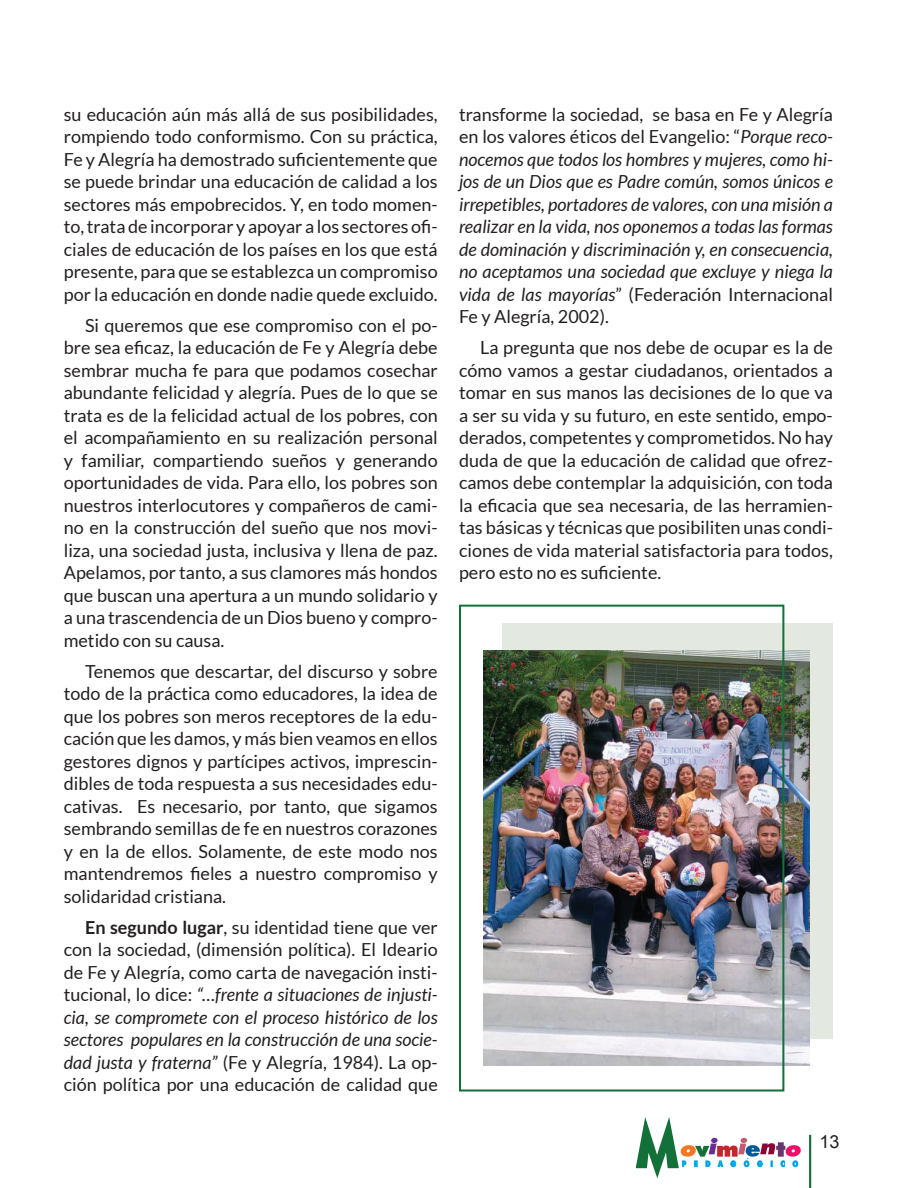
<style>
.page{position:relative;width:918px;height:1188px;background:#fff}
.page>*{position:absolute;margin:0;border:0;box-sizing:border-box;transform-origin:0 0}
.t1{font:18px/22.5px "Lato";color:#231f20;text-align:justify}
.t2{font:italic 18px/22.5px "Lato";color:#231f20;text-align:justify}
.t3{font:18px "Arial";color:#231f20}
.t4{font:12px "Times New Roman";color:#00aeef}
.s1{font-weight:700}
.s2{font-style:italic}
.s3{font-style:normal}
</style>
<div class="page">
<hr style="left:809px;top:1135px;width:2px;height:53px;background:#147039">
<svg style="left:635px;top:1117px;width:166px;height:61px"></svg>
<div style="left:502px;top:623px;width:331px;height:416px;background:#e3e9e0"></div>
<img style="left:484px;top:650px;width:325px;height:416px">
<div style="left:459px;top:605px;width:325px;height:487px;border:2px solid #147039"></div>
<p class="t1" style="left:64px;top:103px;width:376px">su educación aún más allá de sus posibilidades, rompiendo todo conformismo. Con su práctica, Fe y Alegría ha demostrado suficientemente que se puede brindar una educación de calidad a los sectores más empobrecidos. Y, en todo momen&shy;to, trata de incorporar y apoyar a los sectores ofi&shy;ciales de educación de los países en los que está presente, para que se establezca un compromiso por la educación en donde nadie quede excluido.</p>
<p class="t1" style="left:64px;top:314px;width:376px;text-indent:21px">Si queremos que ese compromiso con el po&shy;bre sea eficaz, la educación de Fe y Alegría debe sembrar mucha fe para que podamos cosechar abundante felicidad y alegría. Pues de lo que se trata es de la felicidad actual de los pobres, con el acompañamiento en su realización personal y familiar, compartiendo sueños y generando oportunidades de vida. Para ello, los pobres son nuestros interlocutores y compañeros de cami&shy;no en la construcción del sueño que nos movi&shy;liza, una sociedad justa, inclusiva y llena de paz.<br>Apelamos, por tanto, a sus clamores más hondos que buscan una apertura a un mundo solidario y a una trascendencia de un Dios bueno y compro&shy;metido con su causa.</p>
<p class="t1" style="left:64px;top:660px;width:376px;text-indent:21px">Tenemos que descartar, del discurso y sobre todo de la práctica como educadores, la idea de que los pobres son meros receptores de la edu&shy;cación que les damos, y más bien veamos en ellos gestores dignos y partícipes activos, imprescin&shy;dibles de toda respuesta a sus necesidades edu&shy;cativas. Es necesario, por tanto, que sigamos sembrando semillas de fe en nuestros corazones y en la de ellos. Solamente, de este modo nos mantendremos fieles a nuestro compromiso y solidaridad cristiana.</p>
<p class="t1" style="left:64px;top:916px;width:375px;text-indent:21px"><span class="s1">En segundo lugar</span>, su identidad tiene que ver con la sociedad, (dimensión política). El Ideario de Fe y Alegría, como carta de navegación insti&shy;tucional, lo dice: <span class="s2">“…frente a situaciones de injusti&shy;cia, se compromete con el proceso histórico de los sectores populares en la construcción de una socie&shy;dad justa y fraterna”</span> (Fe y Alegría, 1984). La op&shy;ción política por una educación de calidad que</p>
<p class="t2" style="left:459px;top:104px;width:375px"><span class="s3">transforme la sociedad, se basa en Fe y Alegría en los valores éticos del Evangelio: “</span>Porque reco&shy;nocemos que todos los hombres y mujeres, como hi&shy;jos de un Dios que es Padre común, somos únicos e irrepetibles, portadores de valores, con una misión a realizar en la vida, nos oponemos a todas las formas de dominación y discriminación y, en consecuencia, no aceptamos una sociedad que excluye y niega la vida de las mayorías<span class="s3">” (Federación Internacional Fe y Alegría, 2002).</span></p>
<p class="t1" style="left:459px;top:336px;width:375px;text-indent:21px">La pregunta que nos debe de ocupar es la de cómo vamos a gestar ciudadanos, orientados a tomar en sus manos las decisiones de lo que va a ser su vida y su futuro, en este sentido, empo&shy;derados, competentes y comprometidos. No hay duda de que la educación de calidad que ofrez&shy;camos debe contemplar la adquisición, con toda la eficacia que sea necesaria, de las herramien&shy;tas básicas y técnicas que posibiliten unas condi&shy;ciones de vida material satisfactoria para todos, pero esto no es suficiente.</p>
<p class="t4" style="left:745px;top:1154px;width:5px">´</p>
<p class="t3" style="left:819px;top:1130px;width:22px">13</p>
</div>
